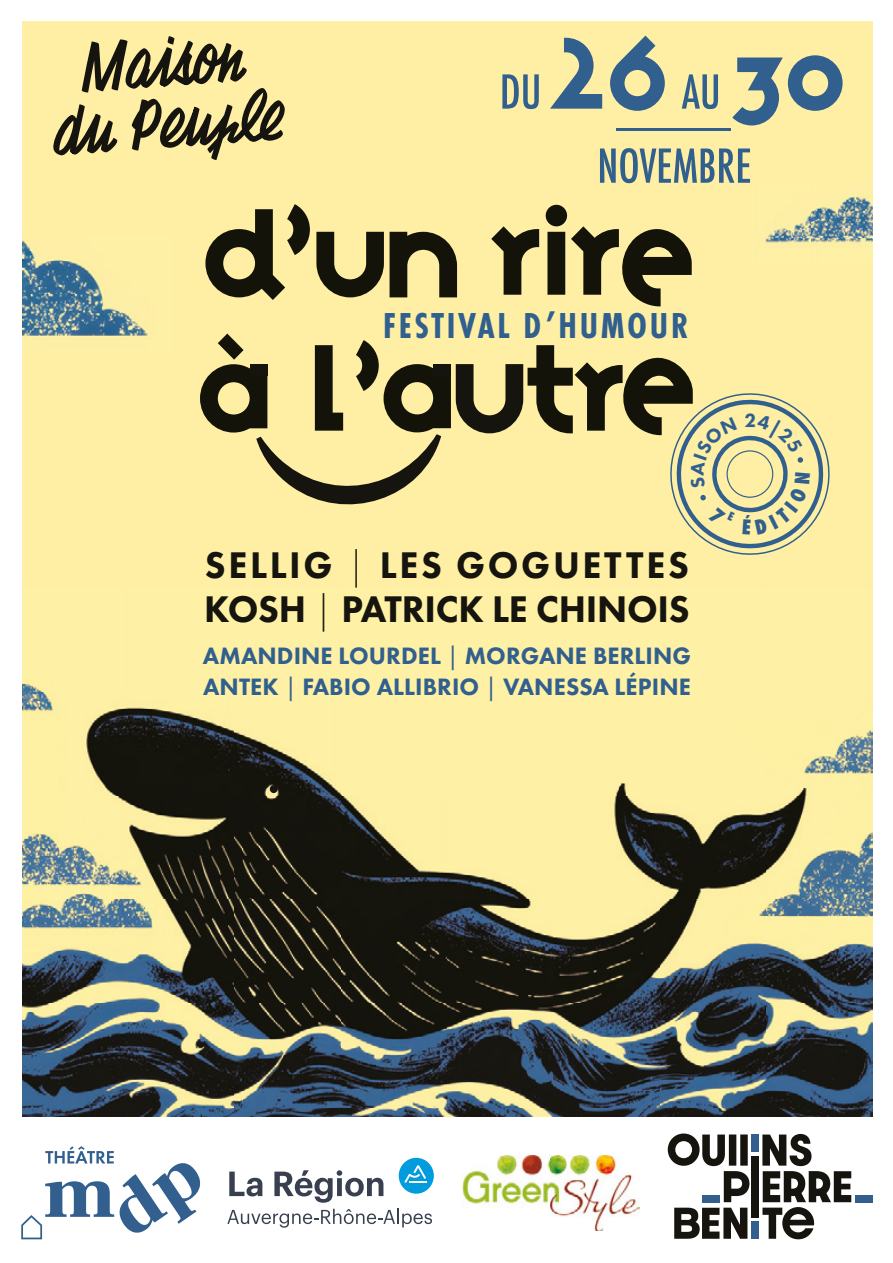
<style>
.page{position:relative;width:893px;height:1263px;background:#fff}
.page>*{position:absolute;margin:0;border:0;box-sizing:border-box;transform-origin:0 0}
.t1{font:500 51.3px/74.1px "Futura PT Cond";color:#315f8e;text-align:center}
.t2{font:800 38.55px/43.8px "Futura PT";letter-spacing:-.01em;color:#16140e}
.t3{font:700 37.35px "Futura PT Cond";letter-spacing:.07em;color:#315f8e}
.t4{font:800 24.6px/31px "Futura PT";letter-spacing:.005em;color:#315f8e}
.t5{font:800 19.95px "Futura PT";color:#315f8e}
.s1{font-family:"Variex OT";font-weight:400;font-size:87.75px}
.s2{font-weight:300}
.s3{font-weight:400}
</style>
<div class="page">
<div style="left:22px;top:21px;width:851px;height:1086px;background:#feefa4"></div>
<hr style="left:616px;top:128px;width:115px;height:3px;background:#315f8e">
<img style="left:22px;top:240px;width:126px;height:99px">
<svg style="left:53px;top:36px;width:232px;height:124px"></svg>
<img style="left:22px;top:683px;width:851px;height:433px">
<div style="left:270px;top:785px;width:8px;height:8px;background:#16140e;border-radius:50%"></div>
<svg style="left:205px;top:204px;width:105px;height:96px"></svg>
<svg style="left:316px;top:232px;width:68px;height:65px"></svg>
<svg style="left:491px;top:226px;width:48px;height:69px"></svg>
<svg style="left:546px;top:205px;width:146px;height:101px"></svg>
<svg style="left:390px;top:232px;width:67px;height:65px"></svg>
<img style="left:765px;top:194px;width:108px;height:54px">
<div style="left:399px;top:1158px;width:35px;height:36px;background:#009cdd;border-radius:50%"></div>
<svg style="left:404px;top:1165px;width:23px;height:18px"></svg>
<svg style="left:229px;top:1171px;width:33px;height:25px"></svg>
<svg style="left:274px;top:1170px;width:109px;height:33px"></svg>
<svg style="left:227px;top:1209px;width:205px;height:19px"></svg>
<img style="left:462px;top:1155px;width:178px;height:75px">
<svg style="left:21px;top:1146px;width:180px;height:93px"></svg>
<div style="left:751px;top:1156px;width:8px;height:61px;background:#16140e"></div>
<div style="left:751px;top:1134px;width:8px;height:18px;background:#325f8e"></div>
<div style="left:751px;top:1221px;width:8px;height:18px;background:#325f8e"></div>
<svg style="left:668px;top:1133px;width:81px;height:69px"></svg>
<svg style="left:674px;top:1208px;width:73px;height:31px"></svg>
<svg style="left:762px;top:1134px;width:89px;height:105px"></svg>
<div style="left:856px;top:1195px;width:17px;height:7px;background:#325f8e"></div>
<svg style="left:200px;top:334px;width:630px;height:221px"></svg>
<h1 class="t1" style="left:500px;top:54px;width:349px">DU <span class="s1">26</span> AU <span class="s1">30<br></span>NOVEMBRE</h1>
<h3 class="t3" style="left:383px;top:304px;width:307px">FESTIVAL D’HUMOUR</h3>
<h2 class="t2" style="left:204px;top:543px;width:487px">SELLIG <span class="s2">|</span> LES GOGUETTES<br>KOSH <span class="s2">|</span> PATRICK LE CHINOIS</h2>
<p class="t4" style="left:203px;top:640px;width:490px">AMANDINE LOURDEL <span class="s3">|</span> MORGANE BERLING<br>ANTEK <span class="s3">|</span> FABIO ALLIBRIO <span class="s3">|</span> VANESSA LÉPINE</p>
<p class="t5" style="left:744px;top:408px;width:13px">2</p>
</div>
